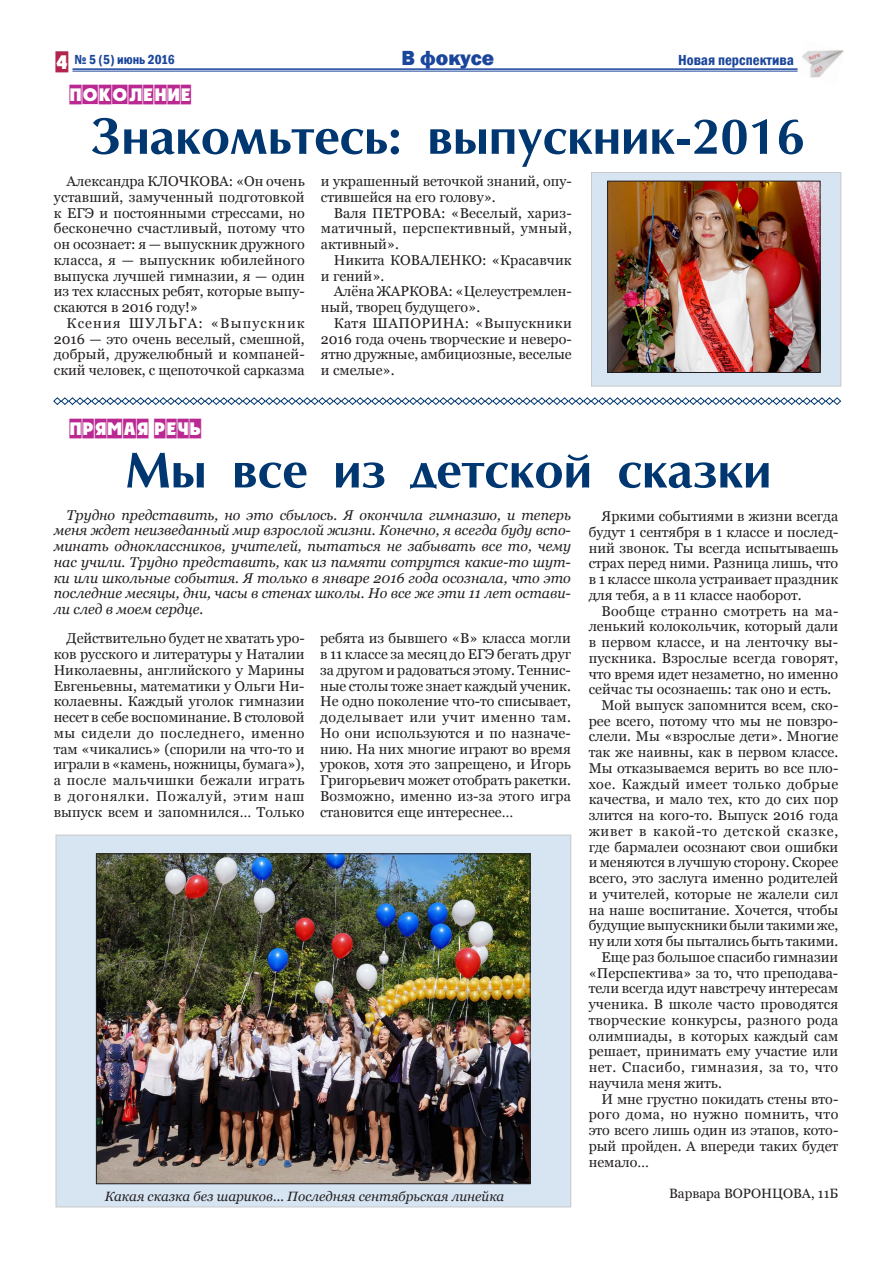
<style>
.page{position:relative;width:893px;height:1263px;background:#fff}
.page>*{position:absolute;margin:0;border:0;box-sizing:border-box;transform-origin:0 0}
.t1{font:700 51px "AG Opt Cyrillic";color:#013771}
.t2{font:800 21px "Franklin Gothic";color:#1a459c}
.t3{font:18px "a Plakat Titul Cm";color:#b92991}
.t4{font:600 condensed 15px "Franklin Gothic";color:#1a459c}
.t5{font:14.25px/15.8px "Georgia";color:#231f20;text-align:justify}
.t6{font:italic 14.25px/15.8px "Georgia";color:#231f20;text-align:justify}
.t7{font:14.25px "Georgia";letter-spacing:.03em;color:#231f20}
.t8{font:14.25px "Georgia";letter-spacing:.035em;color:#231f20}
.t9{font:14.25px "Georgia";letter-spacing:.05em;color:#231f20}
.t10{font:italic 13.5px "Georgia";color:#231f20}
.t11{font:13.5px "Georgia";color:#231f20}
.t12{font:600 condensed 13.5px "Franklin Gothic";color:#1a459c}
.s1{font-family:"a Plakat Titul Cm";font-weight:400;font-stretch:normal;font-size:19.5px;color:#b1244d}
</style>
<div class="page">
<div style="left:56px;top:835px;width:515px;height:372px;background:#d7e5f3"></div>
<div style="left:591px;top:172px;width:250px;height:214px;background:#d7e5f3"></div>
<hr style="left:72px;top:68px;width:726px;height:2px;background:#1a459c">
<hr style="left:72px;top:71px;width:726px;height:1px;background:#1a459c">
<img style="left:802px;top:50px;width:42px;height:28px">
<svg style="left:53px;top:397px;width:788px;height:8px"></svg>
<img style="left:98px;top:856px;width:430px;height:326px">
<div style="left:96px;top:854px;width:434px;height:330px;border:1px solid #231f20"></div>
<img style="left:609px;top:183px;width:209px;height:188px">
<div style="left:607px;top:181px;width:213px;height:192px;border:1px solid #231f20"></div>
<p class="t12" style="left:55px;top:50px;width:121px"><span class="s1">4</span> № 5 (5) июнь 2016</p>
<h2 class="t2" style="left:401px;top:44px;width:94px">В фокусе</h2>
<p class="t4" style="left:678px;top:50px;width:117px">Новая перспектива</p>
<p class="t3" style="left:69px;top:85px;width:124px">Поколение</p>
<h1 class="t1" style="left:90px;top:109px;width:717px">Знакомьтесь: выпускник-2016</h1>
<p class="t5" style="left:54px;top:174px;width:252px;text-indent:13px">Александра КЛОЧКОВА: «Он очень уставший, замученный подготовкой к ЕГЭ и постоянными стрессами, но бесконечно счастливый, потому что он осознает: я — выпускник дружного класса, я — выпускник юбилейного выпуска лучшей гимназии, я — один из тех классных ребят, которые выпу&shy;скаются в 2016 году!»</p>
<p class="t5" style="left:54px;top:315px;width:252px;text-indent:13px">Ксения ШУЛЬГА: «Выпускник 2016 — это очень веселый, смешной, добрый, дружелюбный и компаней&shy;ский человек, с щепоточкой сарказма</p>
<p class="t5" style="left:321px;top:174px;width:252px">и украшенный веточкой знаний, опу&shy;стившейся на его голову».</p>
<p class="t5" style="left:321px;top:205px;width:252px;text-indent:13px">Валя ПЕТРОВА: «Веселый, хариз&shy;матичный, перспективный, умный, активный».</p>
<p class="t5" style="left:321px;top:252px;width:252px;text-indent:13px">Никита КОВАЛЕНКО: «Красавчик и гений».</p>
<p class="t5" style="left:321px;top:284px;width:252px;text-indent:13px">Алёна ЖАРКОВА: «Целеустремлен&shy;ный, творец будущего».</p>
<p class="t5" style="left:321px;top:315px;width:252px;text-indent:13px">Катя ШАПОРИНА: «Выпускники 2016 года очень творческие и неверо&shy;ятно дружные, амбициозные, веселые и смелые».</p>
<p class="t3" style="left:69px;top:419px;width:134px">прямая речь</p>
<h1 class="t1" style="left:125px;top:442px;width:647px">Мы все из детской сказки</h1>
<p class="t6" style="left:54px;top:507px;width:519px;text-indent:13px">Трудно представить, но это сбылось. Я окончила гимназию, и теперь меня ждет неизведанный мир взрослой жизни. Конечно, я всегда буду вспо&shy;минать одноклассников, учителей, пытаться не забывать все то, чему нас учили. Трудно представить, как из памяти сотрутся какие-то шут&shy;ки или школьные события. Я только в январе 2016 года осознала, что это последние месяцы, дни, часы в стенах школы. Но все же эти 11 лет остави&shy;ли след в моем сердце.</p>
<p class="t5" style="left:54px;top:631px;width:252px;text-indent:13px">Действительно будет не хватать уро&shy;ков русского и литературы у Наталии Николаевны, английского у Марины Евгеньевны, математики у Ольги Ни&shy;колаевны. Каждый уголок гимназии несет в себе воспоминание. В столовой мы сидели до последнего, именно там «чикались» (спорили на что-то и играли в «камень, ножницы, бумага»), а после мальчишки бежали играть в догонялки. Пожалуй, этим наш выпуск всем и запомнился… Только</p>
<p class="t5" style="left:320px;top:631px;width:252px">ребята из бывшего «В» класса могли в 11 классе за месяц до ЕГЭ бегать друг за другом и радоваться этому. Теннис&shy;ные столы тоже знает каждый ученик.<br>Не одно поколение что-то списывает, доделывает или учит именно там.<br>Но они используются и по назначе&shy;нию. На них многие играют во время уроков, хотя это запрещено, и Игорь Григорьевич может отобрать ракетки.<br>Возможно, именно из-за этого игра становится еще интереснее…</p>
<p class="t10" style="left:105px;top:1188px;width:401px">Какая сказка без шариков... Последняя сентябрьская линейка</p>
<p class="t5" style="left:589px;top:508px;width:251px;text-indent:13px">Яркими событиями в жизни всегда будут 1 сентября в 1 классе и послед&shy;ний звонок. Ты всегда испытываешь страх перед ними. Разница лишь, что в 1 классе школа устраивает праздник для тебя, а в 11 классе наоборот.</p>
<p class="t7" style="left:601px;top:602px;width:238px">Вообще странно смотреть на ма-</p>
<p class="t5" style="left:589px;top:619px;width:251px">ленький колокольчик, который дали</p>
<p class="t5" style="left:589px;top:634px;width:251px">в первом классе, и на ленточку вы-</p>
<p class="t5" style="left:589px;top:650px;width:251px">пускника. Взрослые всегда говорят,</p>
<p class="t5" style="left:589px;top:666px;width:251px">что время идет незаметно, но именно</p>
<p class="t5" style="left:589px;top:682px;width:244px">сейчас ты осознаешь: так оно и есть.</p>
<p class="t5" style="left:601px;top:697px;width:238px">Мой выпуск запомнится всем, ско-</p>
<p class="t5" style="left:589px;top:713px;width:251px">рее всего, потому что мы не повзро-</p>
<p class="t5" style="left:589px;top:729px;width:251px">слели. Мы «взрослые дети». Многие</p>
<p class="t5" style="left:589px;top:745px;width:251px">так же наивны, как в первом классе.</p>
<p class="t5" style="left:589px;top:760px;width:251px">Мы отказываемся верить во все пло-</p>
<p class="t7" style="left:589px;top:775px;width:251px">хое. Каждый имеет только добрые</p>
<p class="t5" style="left:589px;top:792px;width:251px">качества, и мало тех, кто до сих пор</p>
<p class="t5" style="left:589px;top:808px;width:251px">злится на кого-то. Выпуск 2016 года</p>
<p class="t9" style="left:589px;top:822px;width:251px">живет в какой-то детской сказке,</p>
<p class="t5" style="left:589px;top:839px;width:251px">где бармалеи осознают свои ошибки</p>
<p class="t5" style="left:589px;top:855px;width:251px">и меняются в лучшую сторону. Скорее</p>
<p class="t5" style="left:589px;top:871px;width:251px">всего, это заслуга именно родителей</p>
<p class="t5" style="left:589px;top:886px;width:251px">и учителей, которые не жалели сил</p>
<p class="t5" style="left:589px;top:902px;width:251px">на наше воспитание. Хочется, чтобы</p>
<p class="t5" style="left:589px;top:918px;width:251px">будущие выпускники были такими же,</p>
<p class="t5" style="left:589px;top:934px;width:251px">ну или хотя бы пытались быть такими.</p>
<p class="t5" style="left:601px;top:949px;width:238px">Еще раз большое спасибо гимназии</p>
<p class="t5" style="left:589px;top:965px;width:251px">«Перспектива» за то, что преподава-</p>
<p class="t5" style="left:589px;top:981px;width:251px">тели всегда идут навстречу интересам</p>
<p class="t5" style="left:589px;top:997px;width:251px">ученика. В школе часто проводятся</p>
<p class="t5" style="left:589px;top:1012px;width:251px">творческие конкурсы, разного рода</p>
<p class="t5" style="left:589px;top:1028px;width:251px">олимпиады, в которых каждый сам</p>
<p class="t5" style="left:589px;top:1044px;width:251px">решает, принимать ему участие или</p>
<p class="t8" style="left:589px;top:1059px;width:251px">нет. Спасибо, гимназия, за то, что</p>
<p class="t5" style="left:589px;top:1075px;width:135px">научила меня жить.</p>
<p class="t5" style="left:601px;top:1091px;width:238px">И мне грустно покидать стены вто-</p>
<p class="t7" style="left:589px;top:1106px;width:251px">рого дома, но нужно помнить, что</p>
<p class="t5" style="left:589px;top:1123px;width:251px">это всего лишь один из этапов, кото-</p>
<p class="t5" style="left:589px;top:1138px;width:251px">рый пройден. А впереди таких будет</p>
<p class="t5" style="left:589px;top:1154px;width:62px">немало…</p>
<p class="t11" style="left:669px;top:1185px;width:171px">Варвара ВОРОНЦОВА, 11Б</p>
</div>
